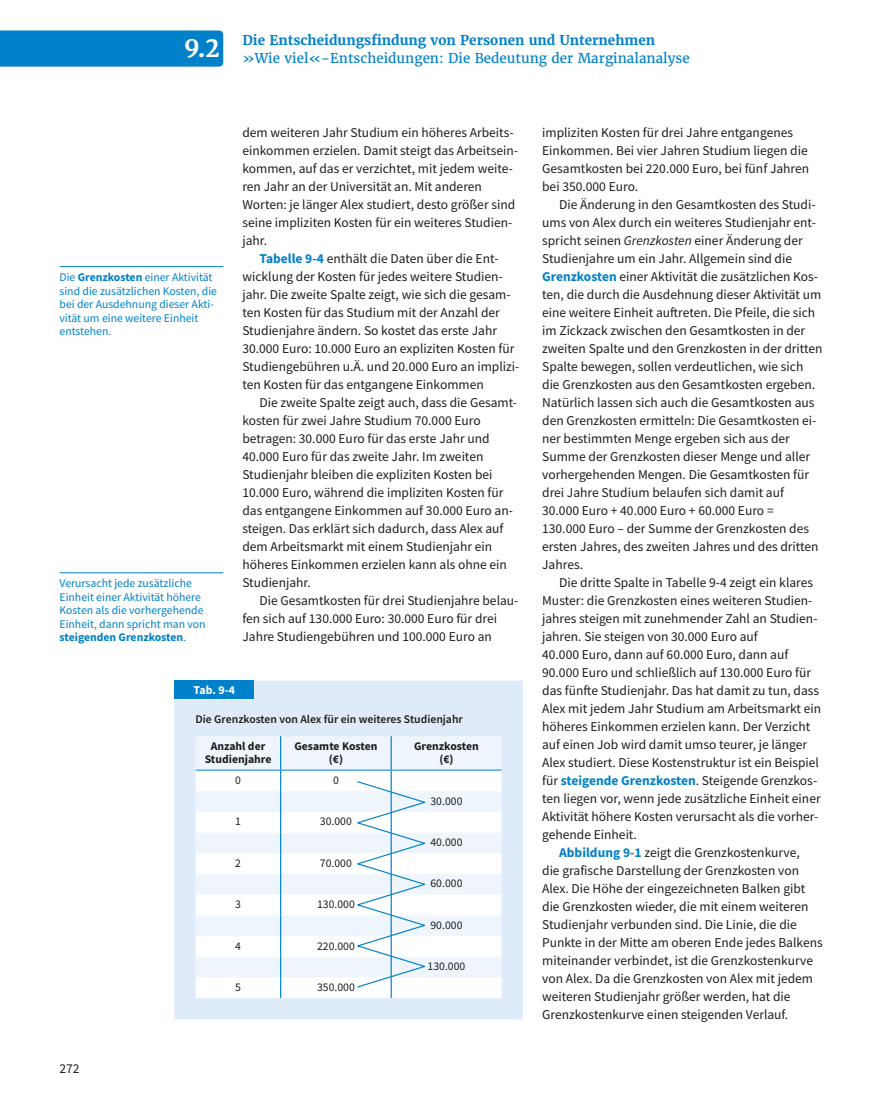
<style>
.page{position:relative;width:893px;height:1106px;background:#fff}
.page>*{position:absolute;margin:0;border:0;box-sizing:border-box;transform-origin:0 0}
.t1{font:700 24px "Haufe Merriweather";color:#fff}
.t2{font:13.5px/18px "Source Sans Pro";color:#1d1d1b}
.t3{font:13.5px "Haufe Merriweather";color:#0081c9}
.t4{font:700 13.5px "Haufe Merriweather";color:#0081c9}
.t5{font:700 12px "Source Sans Pro";color:#fff}
.t6{font:11.7px/13.5px "Source Sans Pro";color:#0081c9}
.t7{font:11.7px "Source Sans Pro";color:#1d1d1b}
.t8{font:700 11.7px/13.2px "Source Sans Pro";color:#1d1d1b;text-align:center}
.t9{font:600 11.7px "Source Sans Pro";color:#1d1d1b}
.s1{font-weight:700}
.s2{font-weight:700;color:#0081c9}
.s3{font-style:italic}
</style>
<div class="page">
<div style="left:0;top:30px;width:223px;height:37px;background:#0081c9"></div>
<hr style="left:60px;top:266px;width:163px;height:1px;background:#0081c9">
<hr style="left:60px;top:572px;width:163px;height:1px;background:#0081c9">
<div style="left:196px;top:699px;width:306px;height:37px;background:#dfebf9"></div>
<div style="left:196px;top:736px;width:305px;height:33px;background:#eef5fc"></div>
<svg style="left:196px;top:770px;width:305px;height:227px"></svg>
<svg style="left:280px;top:770px;width:1px;height:227px"></svg>
<hr style="left:280px;top:736px;width:1px;height:33px;background:#0081c9">
<hr style="left:391px;top:736px;width:1px;height:33px;background:#0081c9">
<hr style="left:196px;top:769px;width:85px;height:1px;background:#0081c9">
<hr style="left:281px;top:769px;width:110px;height:1px;background:#0081c9">
<hr style="left:391px;top:769px;width:111px;height:1px;background:#0081c9">
<div style="left:174px;top:680px;width:349px;height:339px;border:21px solid #dfebf9"></div>
<div style="left:174px;top:680px;width:80px;height:18px;background:#0081c9"></div>
<svg style="left:357px;top:770px;width:68px;height:228px"></svg>
<h1 class="t1" style="left:184px;top:33px;width:37px">9.2</h1>
<p class="t4" style="left:242px;top:32px;width:414px">Die Entscheidungsfindung von Personen und Unternehmen</p>
<p class="t3" style="left:242px;top:50px;width:449px">»Wie viel«- Entscheidungen: Die Bedeutung der Marginalanalyse</p>
<p class="t6" style="left:60px;top:270px;width:159px">Die <span class="s1">Grenzkosten</span> einer Aktivität sind die zusätzlichen Kosten, die bei der Ausdehnung dieser Akti&shy;vität um eine weitere Einheit entstehen.</p>
<p class="t6" style="left:60px;top:576px;width:148px">Verursacht jede zusätzliche<br>Einheit einer Aktivität höhere<br>Kosten als die vorhergehende<br>Einheit, dann spricht man von <span class="s1">steigenden Grenzkosten</span>.</p>
<p class="t2" style="left:242px;top:123px;width:277px">dem weiteren Jahr Studium ein höheres Arbeits&shy;einkommen erzielen. Damit steigt das Arbeitsein&shy;kommen, auf das er verzichtet, mit jedem weite&shy;ren Jahr an der Universität an. Mit anderen Worten: je länger Alex studiert, desto größer sind seine impliziten Kosten für ein weiteres Studien&shy;jahr.</p>
<p class="t2" style="left:242px;top:249px;width:279px;text-indent:17px"><span class="s2">Tabelle 9‑4</span> enthält die Daten über die Ent&shy;wicklung der Kosten für jedes weitere Studien&shy;jahr. Die zweite Spalte zeigt, wie sich die gesam&shy;ten Kosten für das Studium mit der Anzahl der Studienjahre ändern. So kostet das erste Jahr 30.000 Euro: 10.000 Euro an expliziten Kosten für Studiengebühren u.Ä. und 20.000 Euro an implizi&shy;ten Kosten für das entgangene Einkommen</p>
<p class="t2" style="left:242px;top:393px;width:276px;text-indent:17px">Die zweite Spalte zeigt auch, dass die Gesamt&shy;kosten für zwei Jahre Studium 70.000 Euro betragen: 30.000 Euro für das erste Jahr und 40.000 Euro für das zweite Jahr. Im zweiten Studienjahr bleiben die expliziten Kosten bei 10.000 Euro, während die impliziten Kosten für das entgangene Einkommen auf 30.000 Euro an&shy;steigen. Das erklärt sich dadurch, dass Alex auf dem Arbeitsmarkt mit einem Studienjahr ein höheres Einkommen erzielen kann als ohne ein Studienjahr.</p>
<p class="t2" style="left:242px;top:591px;width:278px;text-indent:17px">Die Gesamtkosten für drei Studienjahre belau&shy;fen sich auf 130.000 Euro: 30.000 Euro für drei<br>Jahre Studiengebühren und 100.000 Euro an</p>
<p class="t5" style="left:193px;top:681px;width:43px">Tab. 9‑4</p>
<p class="t2" style="left:60px;top:1059px;width:22px">272</p>
<p class="t9" style="left:196px;top:712px;width:269px">Die Grenzkosten von Alex für ein weiteres Studienjahr</p>
<p class="t8" style="left:205px;top:739px;width:68px">Anzahl der<br>Studienjahre</p>
<p class="t8" style="left:294px;top:739px;width:84px">Gesamte Kosten (€)</p>
<p class="t8" style="left:414px;top:739px;width:66px">Grenzkosten (€)</p>
<p class="t7" style="left:235px;top:772px;width:7px">0</p>
<p class="t7" style="left:333px;top:772px;width:7px">0</p>
<p class="t7" style="left:430px;top:793px;width:33px">30.000</p>
<p class="t7" style="left:235px;top:814px;width:7px">1</p>
<p class="t7" style="left:320px;top:814px;width:33px">30.000</p>
<p class="t7" style="left:430px;top:834px;width:33px">40.000</p>
<p class="t7" style="left:235px;top:855px;width:7px">2</p>
<p class="t7" style="left:320px;top:855px;width:33px">70.000</p>
<p class="t7" style="left:430px;top:876px;width:33px">60.000</p>
<p class="t7" style="left:235px;top:896px;width:7px">3</p>
<p class="t7" style="left:317px;top:896px;width:39px">130.000</p>
<p class="t7" style="left:430px;top:917px;width:33px">90.000</p>
<p class="t7" style="left:235px;top:938px;width:7px">4</p>
<p class="t7" style="left:317px;top:938px;width:39px">220.000</p>
<p class="t7" style="left:428px;top:958px;width:39px">130.000</p>
<p class="t7" style="left:235px;top:979px;width:7px">5</p>
<p class="t7" style="left:317px;top:979px;width:39px">350.000</p>
<p class="t2" style="left:542px;top:123px;width:269px">impliziten Kosten für drei Jahre entgangenes Einkommen. Bei vier Jahren Studium liegen die Gesamtkosten bei 220.000 Euro, bei fünf Jahren bei 350.000 Euro.</p>
<p class="t2" style="left:542px;top:195px;width:282px;text-indent:17px">Die Änderung in den Gesamtkosten des Studi&shy;ums von Alex durch ein weiteres Studienjahr ent&shy;spricht seinen <span class="s3">Grenzkosten</span> einer Änderung der Studienjahre um ein Jahr. Allgemein sind die <span class="s2">Grenzkosten</span> einer Aktivität die zusätzlichen Kos&shy;ten, die durch die Ausdehnung dieser Aktivität um eine weitere Einheit auftreten. Die Pfeile, die sich im Zickzack zwischen den Gesamtkosten in der zweiten Spalte und den Grenzkosten in der dritten Spalte bewegen, sollen verdeutlichen, wie sich die Grenzkosten aus den Gesamtkosten ergeben.<br>Natürlich lassen sich auch die Gesamtkosten aus den Grenzkosten ermitteln: Die Gesamtkosten ei&shy;ner bestimmten Menge ergeben sich aus der Summe der Grenzkosten dieser Menge und aller vorhergehenden Mengen. Die Gesamtkosten für drei Jahre Studium belaufen sich damit auf 30.000 Euro + 40.000 Euro + 60.000 Euro =<br>130.000 Euro – der Summe der Grenzkosten des ersten Jahres, des zweiten Jahres und des dritten Jahres.</p>
<p class="t2" style="left:559px;top:573px;width:255px">Die dritte Spalte in Tabelle 9‑4 zeigt ein klares</p>
<p class="t2" style="left:542px;top:591px;width:272px">Muster: die Grenzkosten eines weiteren Studien-</p>
<p class="t2" style="left:542px;top:609px;width:277px">jahres steigen mit zunehmender Zahl an Studien-</p>
<p class="t2" style="left:542px;top:627px;width:217px">jahren. Sie steigen von 30.000 Euro auf</p>
<p class="t2" style="left:542px;top:645px;width:248px">40.000 Euro, dann auf 60.000 Euro, dann auf</p>
<p class="t2" style="left:542px;top:663px;width:271px">90.000 Euro und schließlich auf 130.000 Euro für</p>
<p class="t2" style="left:542px;top:681px;width:279px">das fünfte Studienjahr. Das hat damit zu tun, dass</p>
<p class="t2" style="left:542px;top:699px;width:280px">Alex mit jedem Jahr Studium am Arbeitsmarkt ein</p>
<p class="t2" style="left:542px;top:717px;width:270px">höheres Einkommen erzielen kann. Der Verzicht</p>
<p class="t2" style="left:542px;top:735px;width:266px">auf einen Job wird damit umso teurer, je länger</p>
<p class="t2" style="left:542px;top:753px;width:278px">Alex studiert. Diese Kostenstruktur ist ein Beispiel</p>
<p class="t2" style="left:542px;top:771px;width:277px">für <span class="s2">steigende Grenzkosten</span>. Steigende Grenzkos-</p>
<p class="t2" style="left:542px;top:789px;width:280px">ten liegen vor, wenn jede zusätzliche Einheit einer</p>
<p class="t2" style="left:542px;top:807px;width:278px">Aktivität höhere Kosten verursacht als die vorher-</p>
<p class="t2" style="left:542px;top:825px;width:96px">gehende Einheit.</p>
<p class="t2" style="left:559px;top:843px;width:242px"><span class="s2">Abbildung 9‑1</span> zeigt die Grenzkostenkurve,</p>
<p class="t2" style="left:542px;top:861px;width:258px">die grafische Darstellung der Grenzkosten von</p>
<p class="t2" style="left:542px;top:879px;width:265px">Alex. Die Höhe der eingezeichneten Balken gibt</p>
<p class="t2" style="left:542px;top:897px;width:268px">die Grenzkosten wieder, die mit einem weiteren</p>
<p class="t2" style="left:542px;top:915px;width:256px">Studienjahr verbunden sind. Die Linie, die die</p>
<p class="t2" style="left:542px;top:933px;width:282px">Punkte in der Mitte am oberen Ende jedes Balkens</p>
<p class="t2" style="left:542px;top:951px;width:272px">miteinander verbindet, ist die Grenzkostenkurve</p>
<p class="t2" style="left:542px;top:969px;width:272px">von Alex. Da die Grenzkosten von Alex mit jedem</p>
<p class="t2" style="left:542px;top:987px;width:250px">weiteren Studienjahr größer werden, hat die</p>
<p class="t2" style="left:542px;top:1005px;width:248px">Grenzkostenkurve einen steigenden Verlauf.</p>
</div>
